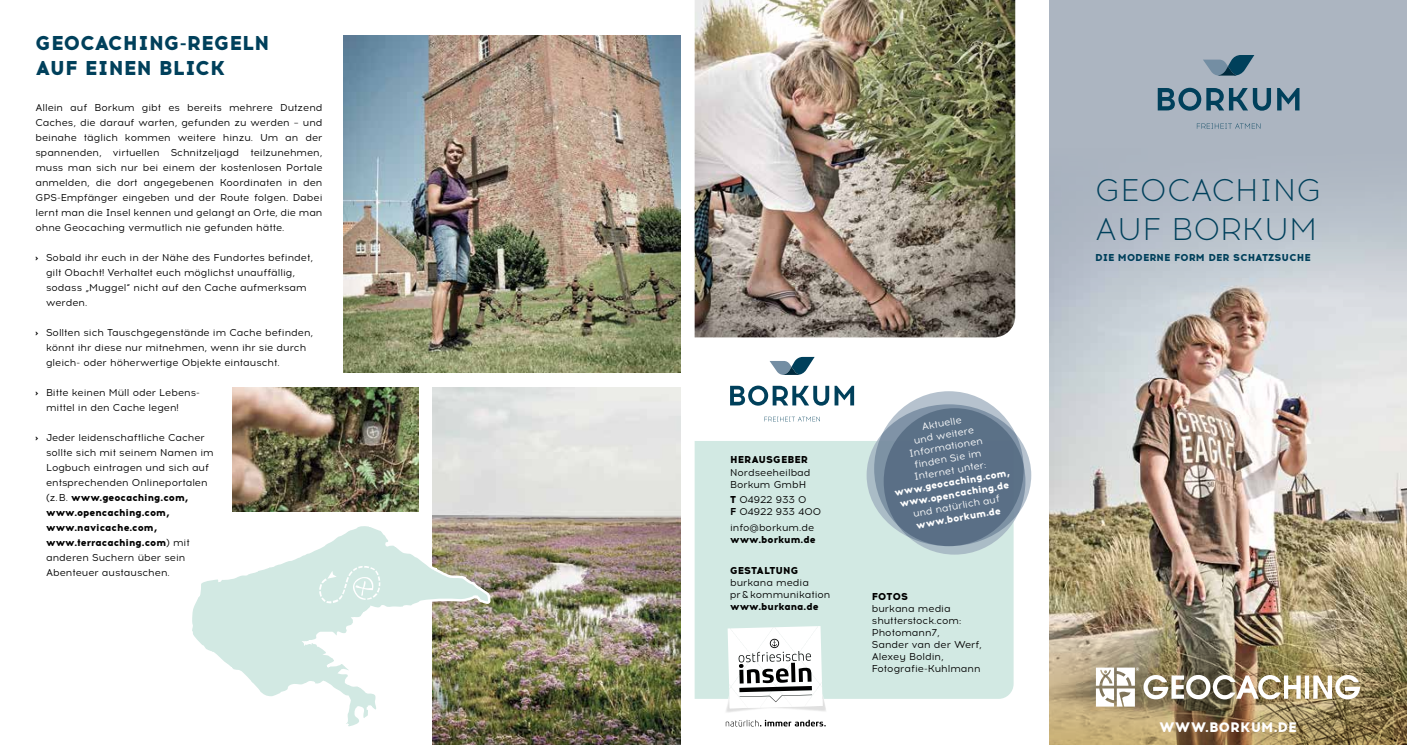
<style>
.page{position:relative;width:1407px;height:745px;background:#fff}
.page>*{position:absolute;margin:0;border:0;box-sizing:border-box;transform-origin:0 0}
.t1{font:300 31.25px/39px "Acrom";letter-spacing:.01em;color:#00405b}
.t2{font:800 20px/24px "Acrom";letter-spacing:.01em;color:#00405b}
.t3{font:800 13.75px "Acrom";letter-spacing:.01em;color:#fff}
.t4{font:10px/15px "Acrom";color:#000}
.t5{font:10px/12px "Acrom";color:#fff;text-align:center}
.t6{font:800 10px "Acrom";color:#000}
.t7{font:800 10px/12px "Acrom";color:#fff;text-align:center}
.t8{font:800 10px "Acrom";letter-spacing:.01em;color:#00405b}
.s1{font-weight:800}
.s2{font-weight:700}
</style>
<div class="page">
<img style="left:433px;top:387px;width:247px;height:357px">
<img style="left:232px;top:387px;width:187px;height:124px">
<svg style="left:192px;top:521px;width:300px;height:212px"></svg>
<div style="left:1049px;top:0;width:358px;height:744px;background:#acb5c1"></div>
<img style="left:1049px;top:204px;width:358px;height:411px">
<img style="left:1049px;top:615px;width:358px;height:129px">
<svg style="left:1157px;top:88px;width:114px;height:23px"></svg>
<svg style="left:1277px;top:88px;width:22px;height:22px"></svg>
<svg style="left:1203px;top:55px;width:51px;height:20px"></svg>
<svg style="left:1197px;top:123px;width:63px;height:6px"></svg>
<img style="left:1096px;top:667px;width:264px;height:39px">
<div style="left:694px;top:441px;width:319px;height:257px;background:#d2e9e3"></div>
<svg style="left:730px;top:385px;width:124px;height:20px"></svg>
<svg style="left:769px;top:356px;width:45px;height:18px"></svg>
<svg style="left:764px;top:416px;width:56px;height:5px"></svg>
<svg style="left:866px;top:404px;width:165px;height:142px"></svg>
<svg style="left:874px;top:391px;width:149px;height:155px;background:#96a7b7"></svg>
<svg style="left:884px;top:408px;width:141px;height:146px;background:#5e7389"></svg>
<img style="left:694px;top:0;width:321px;height:337px">
<img style="left:344px;top:35px;width:336px;height:337px">
<svg style="left:319px;top:565px;width:61px;height:38px;background:#d7ebe6"></svg>
<img style="left:724px;top:693px;width:103px;height:20px">
<svg style="left:726px;top:719px;width:100px;height:7px"></svg>
<svg style="left:727px;top:625px;width:96px;height:83px"></svg>
<h2 class="t2" style="left:36px;top:32px;width:235px">GEOCACHING-REGELN<br>AUF EINEN BLICK</h2>
<p class="t4" style="left:35px;top:100px;width:289px;text-align:justify">Allein auf Borkum gibt es bereits mehrere Dutzend Caches, die darauf warten, gefunden zu werden – und beinahe täglich kommen weitere hinzu. Um an der spannenden, virtuellen Schnitzeljagd teilzunehmen, muss man sich nur bei einem der kostenlosen Portale anmelden, die dort angegebenen Koordinaten in den GPS-Empfänger eingeben und der Route folgen. Dabei lernt man die Insel kennen und gelangt an Orte, die man ohne Geocaching vermutlich nie gefunden hätte.</p>
<p class="t4" style="left:46px;top:250px;width:268px;text-indent:-11px"><span class="s1">›</span> Sobald ihr euch in der Nähe des Fundortes befindet, gilt Obacht! Verhaltet euch möglichst unauffällig, sodass „Muggel“ nicht auf den Cache aufmerksam werden.</p>
<p class="t4" style="left:46px;top:325px;width:269px;text-indent:-11px"><span class="s1">›</span> Sollten sich Tauschgegenstände im Cache befinden, könnt ihr diese nur mitnehmen, wenn ihr sie durch gleich- oder höherwertige Objekte eintauscht.</p>
<p class="t4" style="left:46px;top:385px;width:155px;text-indent:-11px"><span class="s1">›</span> Bitte keinen Müll oder Lebens&shy;mittel in den Cache legen!</p>
<p class="t4" style="left:46px;top:430px;width:169px;text-indent:-11px"><span class="s1">›</span> Jeder leidenschaftliche Cacher sollte sich mit seinem Namen im<br>Logbuch eintragen und sich auf entsprechenden Onlineportalen (z.B. <span class="s1">www.geocaching.com, www.opencaching.com, www.navicache.com, www.terracaching.com</span>) mit anderen Suchern über sein<br>Abenteuer austauschen.</p>
<p class="t6" style="left:730px;top:452px;width:79px">HERAUSGEBER</p>
<p class="t4" style="left:730px;top:466px;width:82px;line-height:12px">Nordseeheilbad<br>Borkum GmbH</p>
<p class="t4" style="left:730px;top:493px;width:93px;line-height:12px"><span class="s1">T</span> 04922 933 0<br><span class="s2">F</span> 04922 933 400</p>
<p class="t4" style="left:730px;top:519px;width:86px">info@borkum.de</p>
<p class="t6" style="left:730px;top:531px;width:87px">www.borkum.de</p>
<p class="t6" style="left:730px;top:562px;width:70px">GESTALTUNG</p>
<p class="t4" style="left:730px;top:576px;width:102px;line-height:12px">burkana media pr&amp;kommunikation</p>
<p class="t6" style="left:730px;top:598px;width:90px">www.burkana.de</p>
<p class="t5" style="left:904px;top:424px;width:76px;rotate:-10deg">Aktuelle<br>und weitere<br>Informationen finden Sie im<br>Internet unter:</p>
<p class="t7" style="left:893px;top:486px;width:119px;rotate:-10deg">www.geocaching.com, www.opencaching.de</p>
<p class="t5" style="left:912px;top:507px;width:89px;rotate:-10deg">und natürlich auf</p>
<p class="t7" style="left:915px;top:519px;width:87px;rotate:-10deg">www.borkum.de</p>
<p class="t6" style="left:872px;top:588px;width:38px">FOTOS</p>
<p class="t4" style="left:872px;top:602px;width:111px;line-height:12px">burkana media shutterstock.com:<br>Photomann7,<br>Sander van der Werf,<br>Alexey Boldin,<br>Fotografie-Kuhlmann</p>
<h1 class="t1" style="left:1095px;top:172px;width:228px">GEOCACHING<br>AUF BORKUM</h1>
<p class="t8" style="left:1095px;top:249px;width:217px">DIE MODERNE FORM DER SCHATZSUCHE</p>
<h3 class="t3" style="left:1159px;top:716px;width:139px">WWW.BORKUM.DE</h3>
</div>
